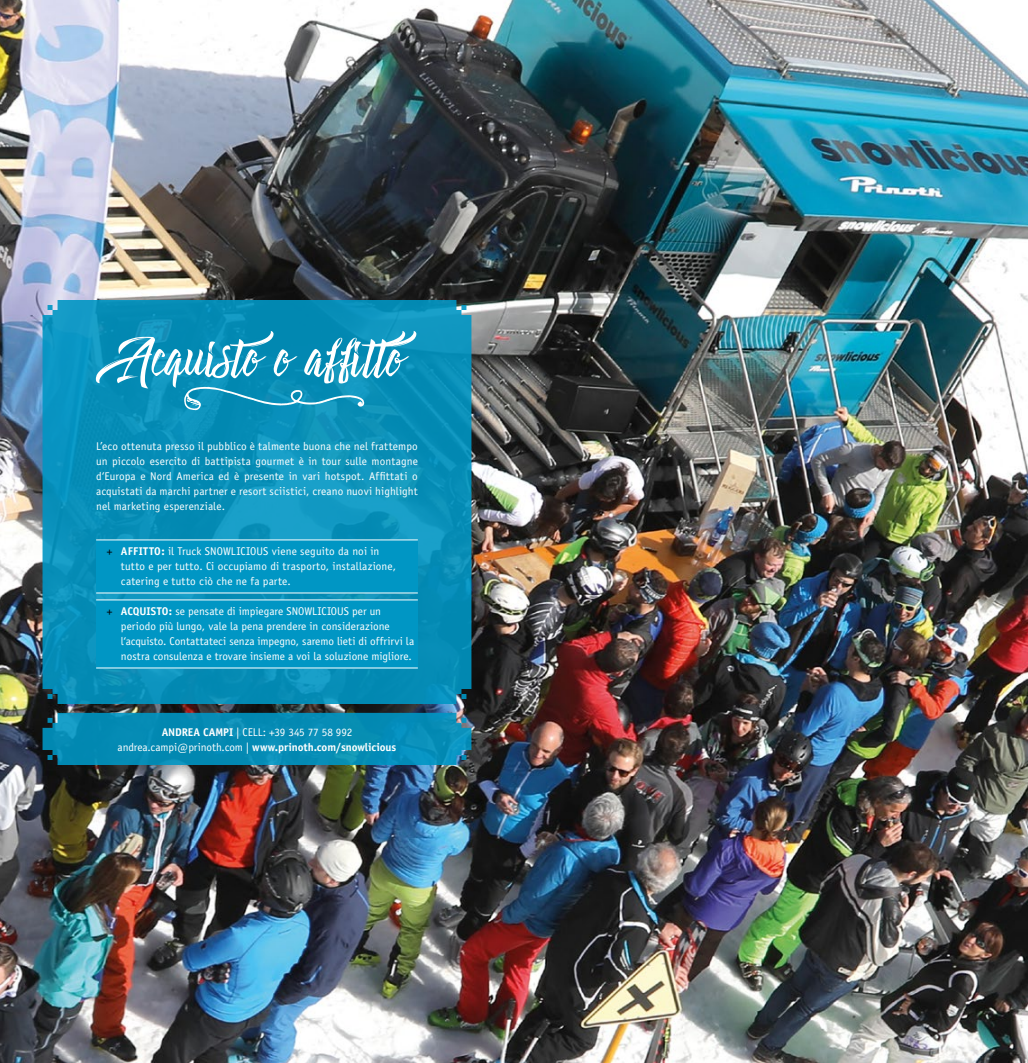
<style>
.page{position:relative;width:1028px;height:1063px;background:#fff}
.page>*{position:absolute;margin:0;border:0;box-sizing:border-box;transform-origin:0 0}
.t1{font:70.88px "Absolute";letter-spacing:.005em;color:#fff}
.t2{font:11.25px/15px "Officina Sans";letter-spacing:.005em;color:#fff}
.t3{font:11.25px/15px "Officina Sans";letter-spacing:-.02em;color:#fff;text-align:center}
.s1{color:#000}
.s2{font-weight:700}
.s3{font-style:inherit}
</style>
<div class="page">
<img style="left:0;top:0;width:1028px;height:1063px">
<svg style="left:43px;top:300px;width:428px;height:404px;background:#0a90b9"></svg>
<svg style="left:43px;top:713px;width:428px;height:52px;background:#078ab2"></svg>
<div style="left:96px;top:540px;width:322px;height:53px;background:#0096c4"></div>
<div style="left:96px;top:600px;width:322px;height:68px;background:#0096c4"></div>
<hr style="left:96px;top:540px;width:322px;height:1px;background:#fff">
<hr style="left:96px;top:593px;width:322px;height:1px;background:#fff">
<hr style="left:96px;top:600px;width:322px;height:1px;background:#fff">
<hr style="left:96px;top:668px;width:322px;height:1px;background:#fff">
<svg style="left:184px;top:387px;width:180px;height:23px;background:#289dc1"></svg>
<h1 class="t1" style="left:96px;top:321px;width:309px">Acquisto o affitto</h1>
<p class="t2" style="left:96px;top:439px;width:323px;text-align:justify">L’eco ottenuta presso il pubblico è talmente buona che nel frattempo un piccolo esercito di battipista gourmet è in tour sulle montagne d‘Europa e Nord America ed è presente in vari hotspot. Affittati o acquistati da marchi partner e resort sciistici, creano nuovi highlight nel marketing esperenziale.</p>
<p class="t2" style="left:121px;top:544px;width:277px;text-indent:-14px"><span class="s1">+</span> <span class="s2">AFFITTO:</span> il Truck SNOWLICIOUS viene seguito da noi in tutto e per tutto. Ci occupiamo di trasporto, installazione, catering e tutto ciò che ne fa parte.</p>
<p class="t2" style="left:121px;top:604px;width:295px;text-indent:-14px"><span class="s1">+</span> <span class="s2">ACQUISTO:</span> se pensate di impiegare SNOWLICIOUS per un periodo più lungo, vale la pena prendere in considerazione l‘acquisto. Contattateci senza impegno, saremo lieti di offrirvi la nostra consulenza e trovare insieme a voi la soluzione migliore.</p>
<p class="t3" style="left:118px;top:725px;width:280px"><span class="s2">ANDREA CAMPI</span> | <span class="s3">CELL:</span> +39 345 77 58 992 andrea.campi@prinoth.com | <span class="s2">www.prinoth.com/snowlicious</span></p>
</div>
